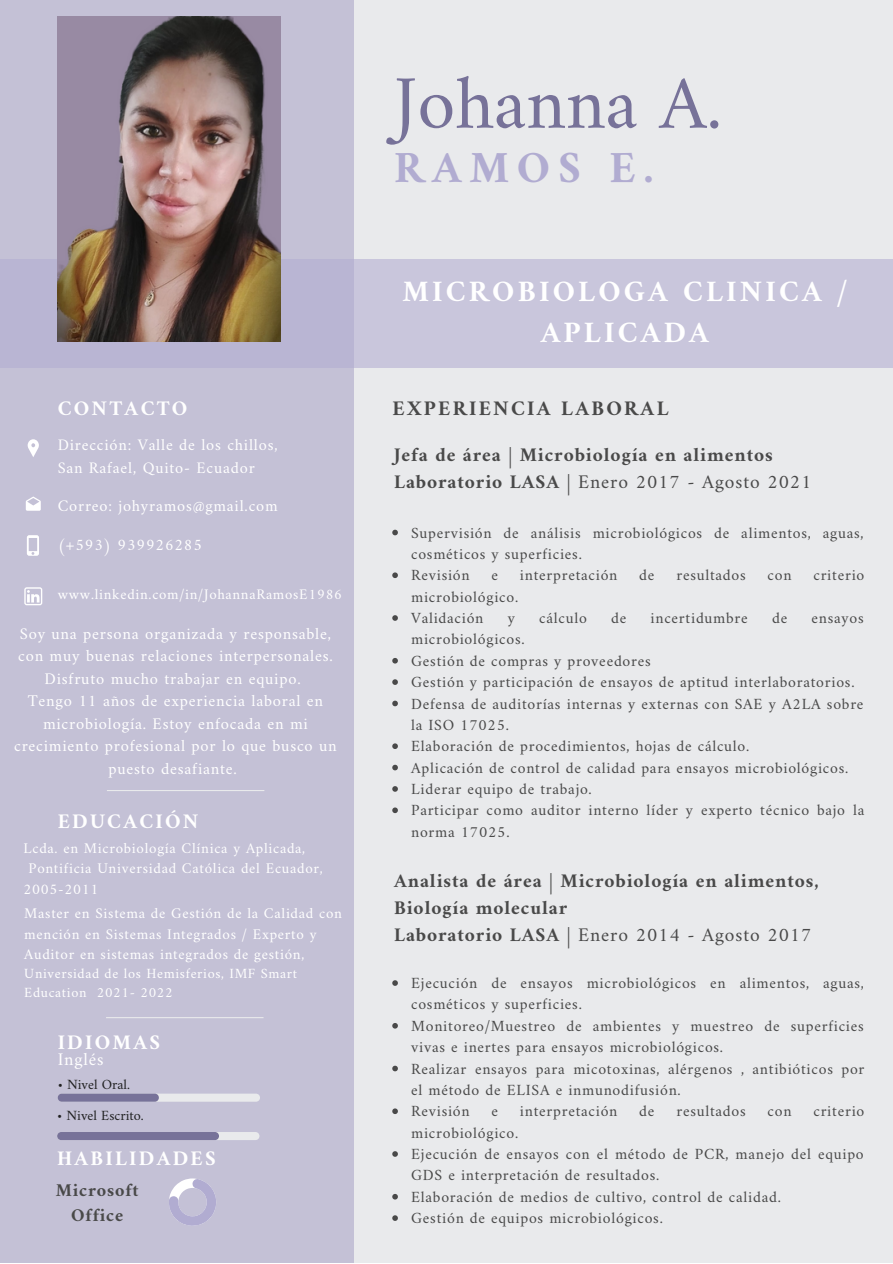
<style>
.page{position:relative;width:893px;height:1264px;background:#fff}
.page>*{position:absolute;margin:0;border:0;box-sizing:border-box;transform-origin:0 0}
.t1{font:76.35px "Amiri";color:#777299}
.t2{font:700 45px "Amiri";letter-spacing:.17em;color:#b1acd1}
.t3{font:700 30px/41.5px "Amiri";letter-spacing:.105em;color:#fff;text-align:center}
.t4{font:700 21px "Amiri";letter-spacing:.105em;color:#fff}
.t5{font:700 21px "Amiri";letter-spacing:.105em;color:#494949}
.t6{font:700 19.5px/27px "Amiri";letter-spacing:.045em;color:#494949}
.t7{font:700 18.15px/24.8px "Amiri";letter-spacing:.045em;color:#494949;text-align:center}
.t8{font:18px "Amiri";letter-spacing:.045em;color:#fff}
.t9{font:16.5px/22.5px "Amiri";letter-spacing:.045em;color:#fff;text-align:center}
.t10{font:16.35px/22.5px "Amiri";letter-spacing:.05em;color:#fff}
.t11{font:15.75px/21.3px "Amiri";letter-spacing:.045em;color:#494949}
.t12{font:15px/20.2px "Amiri";letter-spacing:.045em;color:#fff}
.t13{font:14.85px "Amiri";letter-spacing:.05em;color:#fff}
.t14{font:14.25px/19px "Amiri";letter-spacing:.045em;color:#fff}
.t15{font:14.25px "Amiri";color:#202021}
.s1{font-weight:400}
</style>
<div class="page">
<div style="left:0;top:0;width:892px;height:1262px;background:#e9eaec"></div>
<div style="left:0;top:0;width:354px;height:1262px;background:#c4c1d6"></div>
<div style="left:0;top:259px;width:892px;height:108px;background:linear-gradient(to right,#b7b3d1,#cecbdf)"></div>
<svg style="left:58px;top:1093px;width:202px;height:8px;background:#b2b0c4"></svg>
<hr style="left:107px;top:790px;width:157px;height:1px;background:#e9eaec">
<hr style="left:106px;top:1017px;width:157px;height:1px;background:#e9eaec">
<svg style="left:28px;top:439px;width:11px;height:18px"></svg>
<svg style="left:26px;top:496px;width:15px;height:15px"></svg>
<svg style="left:169px;top:1178px;width:47px;height:47px"></svg>
<svg style="left:27px;top:535px;width:12px;height:21px"></svg>
<svg style="left:24px;top:587px;width:18px;height:18px"></svg>
<svg style="left:57px;top:1132px;width:202px;height:8px;background:#8e8aaa"></svg>
<img style="left:58px;top:17px;width:222px;height:325px">
<svg style="left:392px;top:529px;width:6px;height:6px"></svg>
<svg style="left:392px;top:572px;width:6px;height:6px"></svg>
<svg style="left:392px;top:615px;width:6px;height:6px"></svg>
<svg style="left:392px;top:658px;width:6px;height:5px"></svg>
<svg style="left:392px;top:679px;width:6px;height:6px"></svg>
<svg style="left:392px;top:700px;width:6px;height:6px"></svg>
<svg style="left:392px;top:743px;width:6px;height:6px"></svg>
<svg style="left:392px;top:764px;width:6px;height:6px"></svg>
<svg style="left:392px;top:786px;width:6px;height:5px"></svg>
<svg style="left:392px;top:807px;width:6px;height:6px"></svg>
<svg style="left:392px;top:980px;width:6px;height:5px"></svg>
<svg style="left:392px;top:1023px;width:6px;height:5px"></svg>
<svg style="left:392px;top:1065px;width:6px;height:6px"></svg>
<svg style="left:392px;top:1108px;width:6px;height:6px"></svg>
<svg style="left:392px;top:1151px;width:6px;height:5px"></svg>
<svg style="left:392px;top:1194px;width:6px;height:5px"></svg>
<svg style="left:392px;top:1215px;width:6px;height:5px"></svg>
<h3 class="t4" style="left:58px;top:395px;width:131px">CONTACTO</h3>
<p class="t10" style="left:58px;top:433px;width:221px">Dirección: Valle de los chillos,<br>San Rafael, Quito- Ecuador</p>
<p class="t10" style="left:58px;top:494px;width:221px">Correo: johyramos@gmail.com</p>
<p class="t10" style="left:58px;top:533px;width:146px">(+593) 939926285</p>
<p class="t13" style="left:58px;top:585px;width:286px">www.linkedin.com/in/JohannaRamosE1986</p>
<p class="t9" style="left:14px;top:622px;width:324px">Soy una persona organizada y responsable, con muy buenas relaciones interpersonales.<br>Disfruto mucho trabajar en equipo.<br>Tengo 11 años de experiencia laboral en microbiología. Estoy enfocada en mi crecimiento profesional por lo que busco un puesto desafiante.</p>
<h3 class="t4" style="left:58px;top:808px;width:142px">EDUCACIÓN</h3>
<p class="t12" style="left:24px;top:837px;width:283px">Lcda. en Microbiología Clínica y Aplicada,</p>
<p class="t12" style="left:29px;top:858px;width:296px">Pontificia Universidad Católica del Ecuador,</p>
<p class="t12" style="left:24px;top:878px;width:76px">2005-2011</p>
<p class="t12" style="left:24px;top:903px;width:319px">Master en Sistema de Gestión de la Calidad con mención en Sistemas Integrados / Experto y<br>Auditor en sistemas integrados de gestión,</p>
<p class="t14" style="left:24px;top:963px;width:274px">Universidad de los Hemisferios, IMF Smart<br>Education 2021- 2022</p>
<h3 class="t4" style="left:58px;top:1029px;width:104px">IDIOMAS</h3>
<p class="t8" style="left:58px;top:1048px;width:47px">Inglés</p>
<p class="t15" style="left:58px;top:1075px;width:74px">• Nivel Oral.</p>
<p class="t15" style="left:57px;top:1106px;width:88px">• Nivel Escrito.</p>
<h3 class="t4" style="left:57px;top:1145px;width:160px">HABILIDADES</h3>
<p class="t7" style="left:56px;top:1177px;width:84px">Microsoft<br>Office</p>
<h1 class="t1" style="left:394px;top:57px;width:329px">Johanna A.</h1>
<h2 class="t2" style="left:394px;top:140px;width:261px">RAMOS E.</h2>
<h3 class="t3" style="left:402px;top:270px;width:446px">MICROBIOLOGA CLINICA /<br>APLICADA</h3>
<h3 class="t5" style="left:392px;top:395px;width:277px">EXPERIENCIA LABORAL</h3>
<p class="t6" style="left:394px;top:441px;width:419px">Jefa de área | Microbiología en alimentos<br>Laboratorio LASA | <span class="s1">Enero 2017 - Agosto 2021</span></p>
<p class="t11" style="left:411px;top:521px;width:454px">Supervisión de análisis microbiológicos de alimentos, aguas, cosméticos y superficies.<br>Revisión</p>
<p class="t11" style="left:491px;top:564px;width:8px">e</p>
<p class="t11" style="left:520px;top:564px;width:99px">interpretación</p>
<p class="t11" style="left:639px;top:564px;width:17px">de</p>
<p class="t11" style="left:676px;top:564px;width:71px">resultados</p>
<p class="t11" style="left:767px;top:564px;width:25px">con</p>
<p class="t11" style="left:813px;top:564px;width:52px">criterio</p>
<p class="t11" style="left:411px;top:585px;width:108px">microbiológico.<br>Validación</p>
<p class="t11" style="left:507px;top:607px;width:9px">y</p>
<p class="t11" style="left:539px;top:607px;width:49px">cálculo</p>
<p class="t11" style="left:611px;top:607px;width:17px">de</p>
<p class="t11" style="left:650px;top:607px;width:99px">incertidumbre</p>
<p class="t11" style="left:772px;top:607px;width:17px">de</p>
<p class="t11" style="left:811px;top:607px;width:54px">ensayos</p>
<p class="t11" style="left:411px;top:628px;width:454px">microbiológicos.<br>Gestión de compras y proveedores<br>Gestión y participación de ensayos de aptitud interlaboratorios.<br>Defensa de auditorías internas y externas con SAE y A2LA sobre la ISO 17025.<br>Elaboración de procedimientos, hojas de cálculo.<br>Aplicación de control de calidad para ensayos microbiológicos.<br>Liderar equipo de trabajo.<br>Participar como auditor interno líder y experto técnico bajo la norma 17025.</p>
<p class="t6" style="left:394px;top:867px;width:426px">Analista de área | Microbiología en alimentos,<br>Biología molecular<br>Laboratorio LASA | <span class="s1">Enero 2014 - Agosto 2017</span></p>
<p class="t11" style="left:411px;top:972px;width:455px">Ejecución de ensayos microbiológicos en alimentos, aguas, cosméticos y superficies.<br>Monitoreo/Muestreo de ambientes y muestreo de superficies vivas e inertes para ensayos microbiológicos.<br>Realizar ensayos para micotoxinas, alérgenos , antibióticos por el método de ELISA e inmunodifusión.<br>Revisión</p>
<p class="t11" style="left:491px;top:1100px;width:8px">e</p>
<p class="t11" style="left:520px;top:1100px;width:99px">interpretación</p>
<p class="t11" style="left:639px;top:1100px;width:17px">de</p>
<p class="t11" style="left:676px;top:1100px;width:71px">resultados</p>
<p class="t11" style="left:767px;top:1100px;width:25px">con</p>
<p class="t11" style="left:813px;top:1100px;width:52px">criterio</p>
<p class="t11" style="left:411px;top:1121px;width:454px">microbiológico.<br>Ejecución de ensayos con el método de PCR, manejo del equipo GDS e interpretación de resultados.<br>Elaboración de medios de cultivo, control de calidad.<br>Gestión de equipos microbiológicos.</p>
</div>
